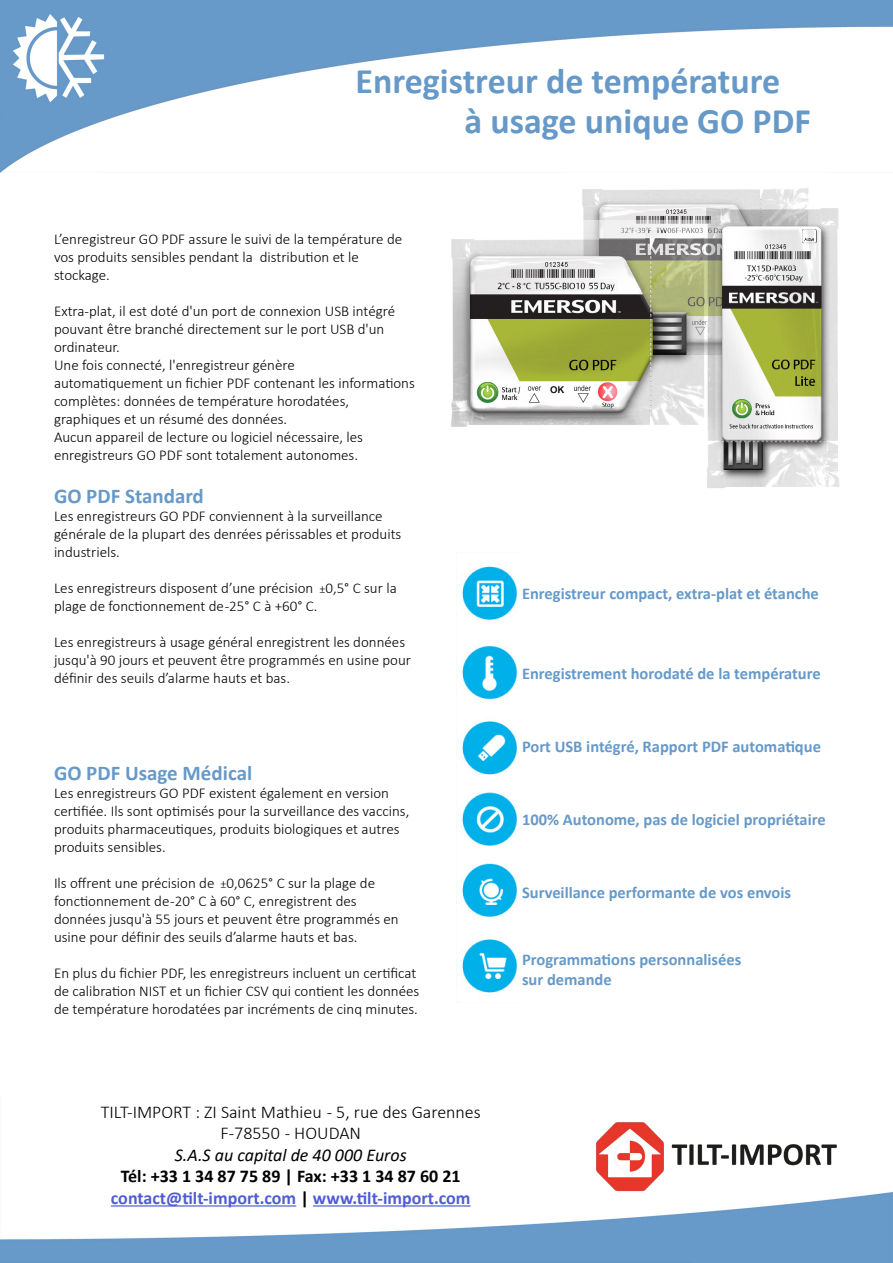
<style>
.page{position:relative;width:893px;height:1263px;background:#fff}
.page>*{position:absolute;margin:0;border:0;box-sizing:border-box;transform-origin:0 0}
.t1{font:700 36px "Calibri";color:#6799c8}
.t2{font:700 21px "Calibri";color:#6799c8}
.t3{font:300 18px "Calibri";color:#000}
.t4{font:700 18px "Calibri";color:#4f5cd6}
.t5{font:700 18px "Calibri";color:#000}
.t6{font:italic 18px "Calibri";color:#000}
.t7{font:700 16.5px "Calibri";color:#6799c8}
.t8{font:300 15px/18px "Calibri";color:#000}
.s1{font-size:12px}
.s2{color:#000}
</style>
<div class="page">
<img style="left:0;top:1192px;width:893px;height:71px">
<img style="left:0;top:0;width:893px;height:172px">
<img style="left:594px;top:1122px;width:245px;height:75px">
<img style="left:0;top:0;width:115px;height:116px">
<hr style="left:111px;top:1205px;width:185px;height:1px;background:#4f5cd6">
<hr style="left:313px;top:1205px;width:158px;height:1px;background:#4f5cd6">
<img style="left:582px;top:188px;width:227px;height:32px">
<img style="left:451px;top:220px;width:245px;height:207px">
<img style="left:462px;top:566px;width:56px;height:427px">
<img style="left:696px;top:199px;width:144px;height:289px">
<h1 class="t1" style="left:356px;top:56px;width:426px">Enregistreur de température</h1>
<p class="t8" style="left:54px;top:230px;width:350px">L’enregistreur GO PDF assure le suivi de la température de vos produits sensibles pendant la distribution et le</p>
<p class="t8" style="left:54px;top:266px;width:57px">stockage.</p>
<p class="t8" style="left:54px;top:302px;width:343px">Extra-plat, il est doté d'un port de connexion USB intégré pouvant être branché directement sur le port USB d'un ordinateur.</p>
<p class="t8" style="left:54px;top:356px;width:242px">Une fois connecté, l'enregistreur génère</p>
<p class="t8" style="left:54px;top:374px;width:362px">automatiquement un fichier PDF contenant les informations complètes: données de température horodatées,</p>
<p class="t8" style="left:54px;top:410px;width:235px">graphiques et un résumé des données.</p>
<p class="t8" style="left:54px;top:428px;width:311px">Aucun appareil de lecture ou logiciel nécessaire, les</p>
<p class="t8" style="left:54px;top:446px;width:306px">enregistreurs GO PDF sont totalement autonomes.</p>
<p class="t2" style="left:54px;top:481px;width:151px">GO PDF Standard</p>
<p class="t8" style="left:54px;top:507px;width:349px">Les enregistreurs GO PDF conviennent à la surveillance générale de la plupart des denrées périssables et produits industriels.</p>
<p class="t8" style="left:54px;top:579px;width:344px">Les enregistreurs disposent d’une précision <span class="s1">±</span>0,5° C sur la plage de fonctionnement de -25° C à +60° C.</p>
<p class="t8" style="left:54px;top:633px;width:359px">Les enregistreurs à usage général enregistrent les données jusqu'à 90 jours et peuvent être programmés en usine pour définir des seuils d’alarme hauts et bas.</p>
<p class="t2" style="left:54px;top:758px;width:200px">GO PDF Usage Médical</p>
<p class="t8" style="left:54px;top:784px;width:357px">Les enregistreurs GO PDF existent également en version certifiée. Ils sont optimisés pour la surveillance des vaccins, produits pharmaceutiques, produits biologiques et autres produits sensibles.</p>
<p class="t8" style="left:54px;top:874px;width:323px">Ils offrent une précision de <span class="s1">±</span>0,0625° C sur la plage de</p>
<p class="t8" style="left:54px;top:892px;width:304px">fonctionnement de -20° C à 60° C, enregistrent des</p>
<p class="t8" style="left:54px;top:910px;width:346px">données jusqu'à 55 jours et peuvent être programmés en usine pour définir des seuils d’alarme hauts et bas.</p>
<p class="t8" style="left:54px;top:964px;width:367px">En plus du fichier PDF, les enregistreurs incluent un certificat de calibration NIST et un fichier CSV qui contient les données de température horodatées par incréments de cinq minutes.</p>
<h1 class="t1" style="left:464px;top:96px;width:348px">à usage unique GO PDF</h1>
<p class="t7" style="left:522px;top:581px;width:298px">Enregistreur compact, extra-plat et étanche</p>
<p class="t7" style="left:522px;top:662px;width:300px">Enregistrement horodaté de la température</p>
<p class="t7" style="left:522px;top:735px;width:300px">Port USB intégré, Rapport PDF automatique</p>
<p class="t7" style="left:522px;top:808px;width:305px">100% Autonome, pas de logiciel propriétaire</p>
<p class="t7" style="left:522px;top:881px;width:271px">Surveillance performante de vos envois</p>
<p class="t7" style="left:522px;top:948px;width:221px">Programmations personnalisées</p>
<p class="t7" style="left:522px;top:968px;width:91px">sur demande</p>
<p class="t3" style="left:101px;top:1100px;width:382px">TILT-IMPORT : ZI Saint Mathieu - 5, rue des Garennes</p>
<p class="t3" style="left:220px;top:1122px;width:142px">F-78550 - HOUDAN</p>
<p class="t6" style="left:175px;top:1142px;width:233px">S.A.S au capital de 40 000 Euros</p>
<p class="t5" style="left:121px;top:1163px;width:341px">Tél: +33 1 34 87 75 89 | Fax: +33 1 34 87 60 21</p>
<p class="t4" style="left:111px;top:1185px;width:361px">contact@tilt-import.com <span class="s2">|</span> www.tilt-import.com</p>
</div>
